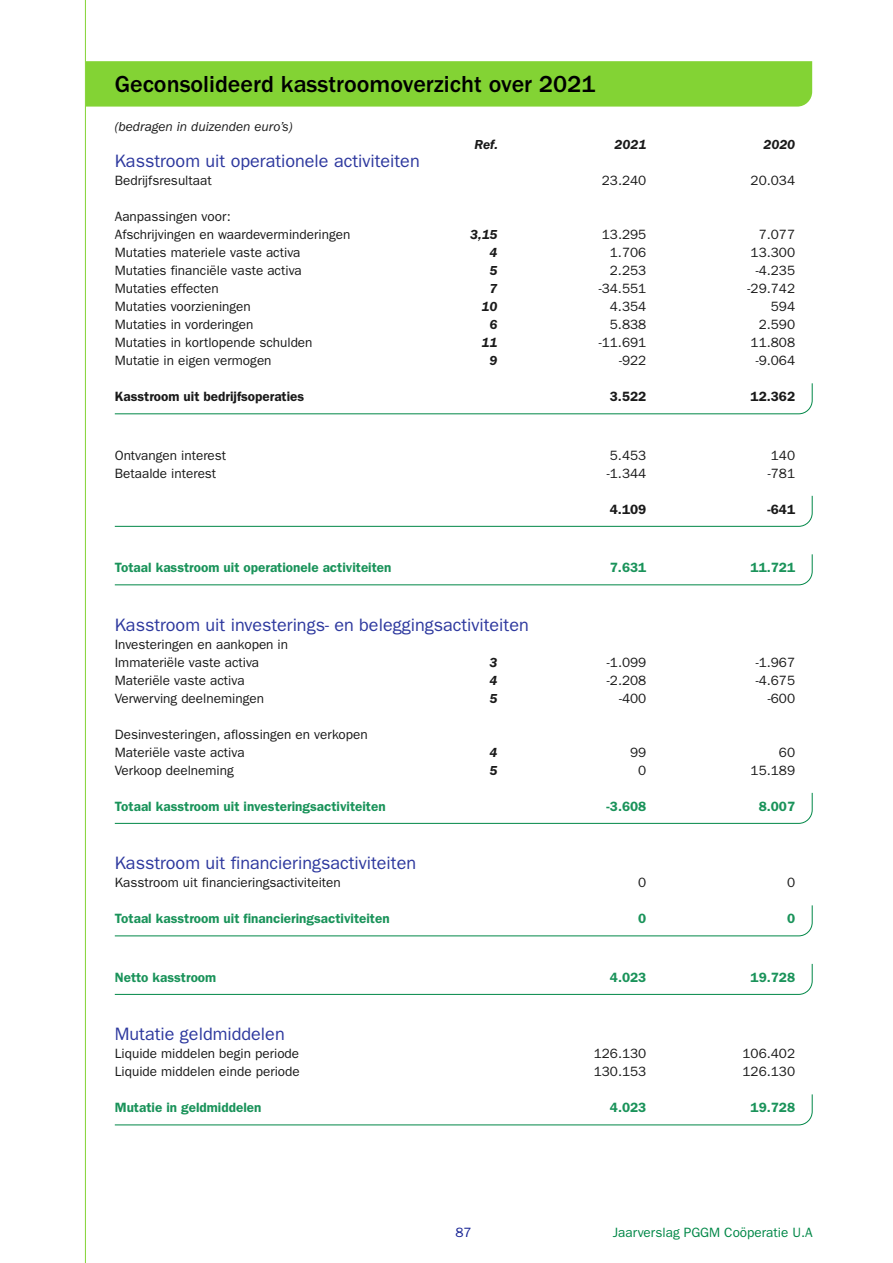
<style>
.page{position:relative;width:893px;height:1263px;background:#fff}
.page>*{position:absolute;margin:0;border:0;box-sizing:border-box;transform-origin:0 0}
.t1{font:500 24px "ITC Franklin Gothic Std";color:#000}
.t2{font:18px "ITC Franklin Gothic Std";color:#2d389e}
.t3{font:13.5px/18px "ITC Franklin Gothic Std";color:#1a1a1a}
.t4{font:600 13.5px "ITC Franklin Gothic Std";color:#1a935a}
.t5{font:600 13.5px "ITC Franklin Gothic Std";color:#1a1a1a}
.t6{font:italic 600 13.5px "ITC Franklin Gothic Std";color:#1a1a1a}
.t7{font:13.5px "ITC Franklin Gothic Std";color:#008747}
.t8{font:italic 13.5px "ITC Franklin Gothic Std";color:#1a1a1a}
.t9{font:13.5px "ITC Franklin Gothic Std";color:#162293}
</style>
<div class="page">
<div style="left:86px;top:61px;width:726px;height:46px;background:#83d334"></div>
<svg style="left:114px;top:383px;width:699px;height:32px"></svg>
<svg style="left:114px;top:495px;width:699px;height:32px"></svg>
<svg style="left:114px;top:554px;width:699px;height:32px"></svg>
<svg style="left:114px;top:792px;width:699px;height:32px"></svg>
<svg style="left:114px;top:905px;width:699px;height:32px"></svg>
<svg style="left:114px;top:963px;width:699px;height:32px"></svg>
<svg style="left:114px;top:1094px;width:699px;height:32px"></svg>
<hr style="left:85px;top:0;width:1px;height:1263px;background:#83d334">
<h1 class="t1" style="left:115px;top:71px;width:482px">Geconsolideerd kasstroomoverzicht over 2021</h1>
<p class="t8" style="left:115px;top:119px;width:179px">(bedragen in duizenden euro’s)</p>
<p class="t6" style="left:474px;top:137px;width:25px">Ref.</p>
<p class="t6" style="left:615px;top:137px;width:33px">2021</p>
<p class="t6" style="left:763px;top:137px;width:33px">2020</p>
<h2 class="t2" style="left:115px;top:151px;width:306px">Kasstroom uit operationele activiteiten</h2>
<p class="t3" style="left:115px;top:172px;width:98px">Bedrijfsresultaat</p>
<p class="t3" style="left:602px;top:172px;width:46px">23.240</p>
<p class="t3" style="left:751px;top:172px;width:46px">20.034</p>
<p class="t3" style="left:115px;top:208px;width:237px">Aanpassingen voor:<br>Afschrijvingen en waardeverminderingen</p>
<p class="t6" style="left:470px;top:227px;width:29px">3,15</p>
<p class="t3" style="left:602px;top:226px;width:46px">13.295</p>
<p class="t3" style="left:759px;top:226px;width:38px">7.077</p>
<p class="t3" style="left:115px;top:244px;width:187px">Mutaties materiele vaste activa</p>
<p class="t6" style="left:490px;top:245px;width:9px">4</p>
<p class="t3" style="left:610px;top:244px;width:38px">1.706</p>
<p class="t3" style="left:751px;top:244px;width:46px">13.300</p>
<p class="t3" style="left:115px;top:262px;width:189px">Mutaties financiële vaste activa</p>
<p class="t6" style="left:490px;top:263px;width:9px">5</p>
<p class="t3" style="left:610px;top:262px;width:38px">2.253</p>
<p class="t3" style="left:756px;top:262px;width:41px">-4.235</p>
<p class="t3" style="left:115px;top:280px;width:105px">Mutaties effecten</p>
<p class="t6" style="left:490px;top:281px;width:9px">7</p>
<p class="t3" style="left:599px;top:280px;width:49px">-34.551</p>
<p class="t3" style="left:748px;top:280px;width:49px">-29.742</p>
<p class="t3" style="left:115px;top:298px;width:138px">Mutaties voorzieningen</p>
<p class="t6" style="left:482px;top:299px;width:17px">10</p>
<p class="t3" style="left:610px;top:298px;width:38px">4.354</p>
<p class="t3" style="left:771px;top:298px;width:26px">594</p>
<p class="t3" style="left:115px;top:316px;width:140px">Mutaties in vorderingen</p>
<p class="t6" style="left:490px;top:317px;width:9px">6</p>
<p class="t3" style="left:610px;top:316px;width:38px">5.838</p>
<p class="t3" style="left:759px;top:316px;width:38px">2.590</p>
<p class="t3" style="left:115px;top:334px;width:199px">Mutaties in kortlopende schulden</p>
<p class="t6" style="left:482px;top:335px;width:17px">11</p>
<p class="t3" style="left:599px;top:334px;width:49px">-11.691</p>
<p class="t3" style="left:751px;top:334px;width:46px">11.808</p>
<p class="t3" style="left:115px;top:352px;width:158px">Mutatie in eigen vermogen</p>
<p class="t6" style="left:490px;top:353px;width:9px">9</p>
<p class="t3" style="left:619px;top:352px;width:29px">-922</p>
<p class="t3" style="left:756px;top:352px;width:41px">-9.064</p>
<p class="t5" style="left:115px;top:388px;width:191px">Kasstroom uit bedrijfsoperaties</p>
<p class="t5" style="left:610px;top:388px;width:38px">3.522</p>
<p class="t5" style="left:751px;top:388px;width:46px">12.362</p>
<p class="t3" style="left:115px;top:446px;width:113px">Ontvangen interest</p>
<p class="t3" style="left:610px;top:446px;width:38px">5.453</p>
<p class="t3" style="left:771px;top:446px;width:26px">140</p>
<p class="t3" style="left:115px;top:464px;width:103px">Betaalde interest</p>
<p class="t3" style="left:607px;top:464px;width:41px">-1.344</p>
<p class="t3" style="left:768px;top:464px;width:29px">-781</p>
<p class="t5" style="left:610px;top:501px;width:38px">4.109</p>
<p class="t5" style="left:768px;top:501px;width:29px">-641</p>
<p class="t4" style="left:115px;top:559px;width:278px">Totaal kasstroom uit operationele activiteiten</p>
<p class="t4" style="left:610px;top:559px;width:38px">7.631</p>
<p class="t4" style="left:751px;top:559px;width:46px">11.721</p>
<h2 class="t2" style="left:115px;top:614px;width:415px">Kasstroom uit investerings- en beleggingsactiviteiten</h2>
<p class="t3" style="left:115px;top:635px;width:175px">Investeringen en aankopen in<br>Immateriële vaste activa</p>
<p class="t6" style="left:490px;top:654px;width:9px">3</p>
<p class="t3" style="left:607px;top:653px;width:41px">-1.099</p>
<p class="t3" style="left:756px;top:653px;width:41px">-1.967</p>
<p class="t3" style="left:115px;top:671px;width:131px">Materiële vaste activa</p>
<p class="t6" style="left:490px;top:672px;width:9px">4</p>
<p class="t3" style="left:607px;top:671px;width:41px">-2.208</p>
<p class="t3" style="left:756px;top:671px;width:41px">-4.675</p>
<p class="t3" style="left:115px;top:689px;width:151px">Verwerving deelnemingen</p>
<p class="t6" style="left:490px;top:690px;width:9px">5</p>
<p class="t3" style="left:619px;top:689px;width:29px">-400</p>
<p class="t3" style="left:768px;top:689px;width:29px">-600</p>
<p class="t3" style="left:115px;top:725px;width:254px">Desinvesteringen, aflossingen en verkopen<br>Materiële vaste activa</p>
<p class="t6" style="left:490px;top:744px;width:9px">4</p>
<p class="t3" style="left:630px;top:743px;width:18px">99</p>
<p class="t3" style="left:779px;top:743px;width:18px">60</p>
<p class="t3" style="left:115px;top:761px;width:121px">Verkoop deelneming</p>
<p class="t6" style="left:490px;top:762px;width:9px">5</p>
<p class="t3" style="left:638px;top:761px;width:10px">0</p>
<p class="t3" style="left:751px;top:761px;width:46px">15.189</p>
<p class="t4" style="left:115px;top:798px;width:272px">Totaal kasstroom uit investeringsactiviteiten</p>
<p class="t4" style="left:607px;top:798px;width:41px">-3.608</p>
<p class="t4" style="left:759px;top:798px;width:38px">8.007</p>
<h2 class="t2" style="left:115px;top:853px;width:303px">Kasstroom uit financieringsactiviteiten</h2>
<p class="t3" style="left:115px;top:874px;width:227px">Kasstroom uit financieringsactiviteiten</p>
<p class="t3" style="left:638px;top:874px;width:10px">0</p>
<p class="t3" style="left:787px;top:874px;width:10px">0</p>
<p class="t4" style="left:115px;top:910px;width:276px">Totaal kasstroom uit financieringsactiviteiten</p>
<p class="t4" style="left:638px;top:910px;width:10px">0</p>
<p class="t4" style="left:787px;top:910px;width:10px">0</p>
<p class="t4" style="left:115px;top:969px;width:103px">Netto kasstroom</p>
<p class="t4" style="left:610px;top:969px;width:38px">4.023</p>
<p class="t4" style="left:751px;top:969px;width:46px">19.728</p>
<h2 class="t2" style="left:115px;top:1024px;width:171px">Mutatie geldmiddelen</h2>
<p class="t3" style="left:115px;top:1045px;width:186px">Liquide middelen begin periode</p>
<p class="t3" style="left:594px;top:1045px;width:54px">126.130</p>
<p class="t3" style="left:742px;top:1045px;width:54px">106.402</p>
<p class="t3" style="left:115px;top:1063px;width:186px">Liquide middelen einde periode</p>
<p class="t3" style="left:594px;top:1063px;width:54px">130.153</p>
<p class="t3" style="left:742px;top:1063px;width:54px">126.130</p>
<p class="t4" style="left:115px;top:1099px;width:148px">Mutatie in geldmiddelen</p>
<p class="t4" style="left:610px;top:1099px;width:38px">4.023</p>
<p class="t4" style="left:751px;top:1099px;width:46px">19.728</p>
<p class="t9" style="left:455px;top:1225px;width:18px">87</p>
<p class="t7" style="left:613px;top:1225px;width:201px">Jaarverslag PGGM Coöperatie U.A</p>
</div>
